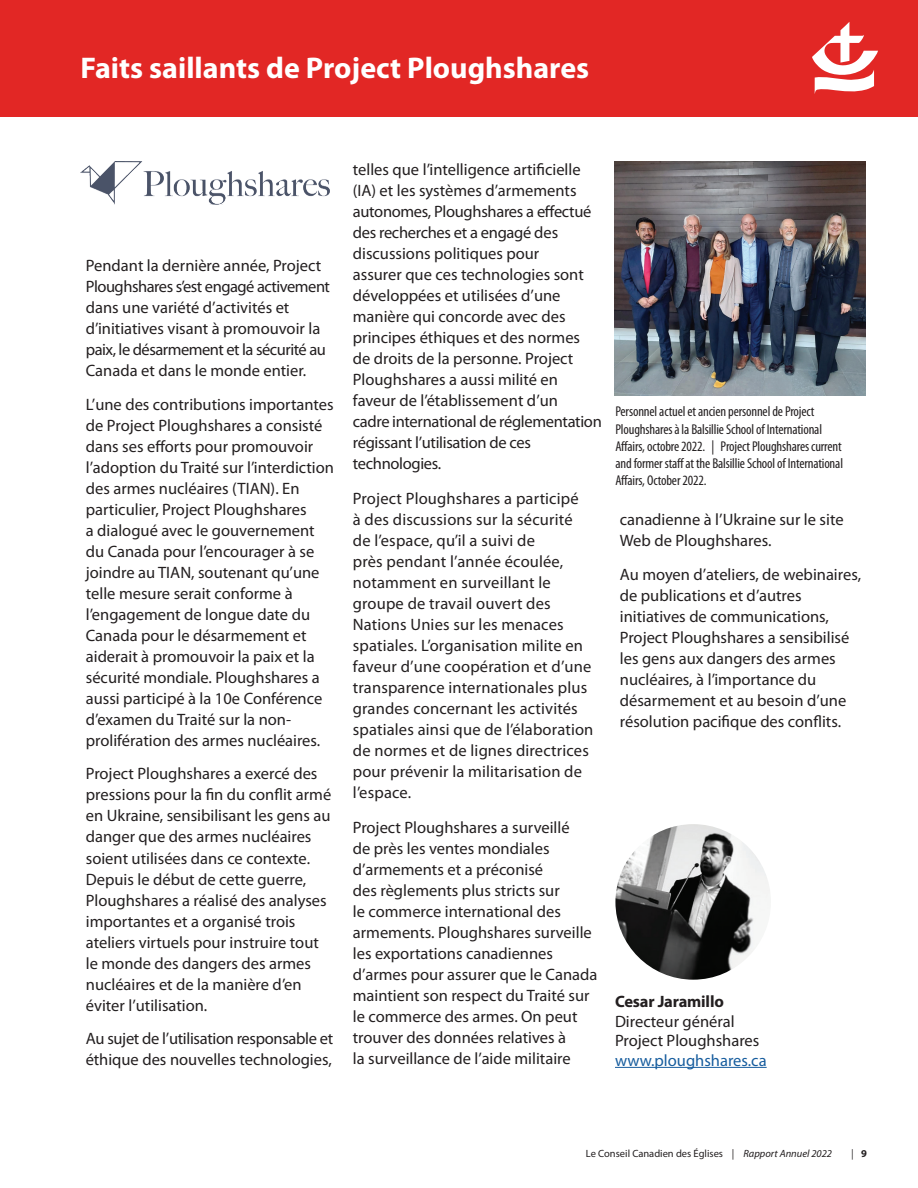
<style>
.page{position:relative;width:918px;height:1188px;background:#fff}
.page>*{position:absolute;margin:0;border:0;box-sizing:border-box;transform-origin:0 0}
.t1{font:700 30px "Myriad Pro";color:#fff}
.t2{font:16.5px/21px "Myriad Pro";color:#231f20}
.t3{font:16.5px/21px "Myriad Pro";letter-spacing:-.02em;color:#231f20}
.t4{font:16.5px "Myriad Pro";color:#175d9e}
.t5{font:700 16.5px "Myriad Pro";letter-spacing:-.01em;color:#231f20}
.t6{font:condensed 14.25px/17.2px "Myriad Pro";letter-spacing:-.01em;color:#231f20}
.t7{font:10.5px "Myriad Pro";color:#231f20}
.t8{font:italic 10.5px "Myriad Pro";color:#231f20}
.s1{font-style:italic}
.s2{font-weight:700;font-style:normal}
</style>
<div class="page">
<div style="left:0;top:0;width:918px;height:117px;background:#e22725"></div>
<svg style="left:812px;top:22px;width:66px;height:72px"></svg>
<hr style="left:615px;top:1067px;width:152px;height:1px;background:#175d9e">
<img style="left:615px;top:824px;width:156px;height:156px;border-radius:78px">
<img style="left:615px;top:161px;width:250px;height:234px">
<img style="left:81px;top:162px;width:248px;height:43px">
<h1 class="t1" style="left:81px;top:48px;width:510px">Faits saillants de Project Ploughshares</h1>
<p class="t2" style="left:86px;top:255px;width:246px">Pendant la dernière année, Project Ploughshares s’est engagé activement dans une variété d’activités et d’initiatives visant à promouvoir la paix, le désarmement et la sécurité au Canada et dans le monde entier.</p>
<p class="t2" style="left:86px;top:394px;width:250px">L’une des contributions importantes de Project Ploughshares a consisté dans ses efforts pour promouvoir l’adoption du Traité sur l’interdiction des armes nucléaires (TIAN). En particulier, Project Ploughshares<br>a dialogué avec le gouvernement du Canada pour l’encourager à se joindre au TIAN, soutenant qu’une telle mesure serait conforme à l’engagement de longue date du Canada pour le désarmement et aiderait à promouvoir la paix et la sécurité mondiale. Ploughshares a aussi participé à la 10e Conférence d’examen du Traité sur la non&shy;prolifération des armes nucléaires.</p>
<p class="t2" style="left:86px;top:763px;width:247px">Project Ploughshares a exercé des pressions pour la fin du conflit armé en Ukraine, sensibilisant les gens au danger que des armes nucléaires soient utilisées dans ce contexte.<br>Depuis le début de cette guerre, Ploughshares a réalisé des analyses importantes et a organisé trois ateliers virtuels pour instruire tout le monde des dangers des armes nucléaires et de la manière d’en éviter l’utilisation.</p>
<p class="t3" style="left:86px;top:1028px;width:249px">Au sujet de l’utilisation responsable et éthique des nouvelles technologies,</p>
<p class="t2" style="left:353px;top:159px;width:251px">telles que l’intelligence artificielle (IA) et les systèmes d’armements autonomes, Ploughshares a effectué des recherches et a engagé des discussions politiques pour<br>assurer que ces technologies sont développées et utilisées d’une manière qui concorde avec des principes éthiques et des normes<br>de droits de la personne. Project<br>Ploughshares a aussi milité en faveur de l’établissement d’un<br>cadre international de réglementation régissant l’utilisation de ces technologies.</p>
<p class="t2" style="left:353px;top:488px;width:242px">Project Ploughshares a participé<br>à des discussions sur la sécurité de l’espace, qu’il a suivi de<br>près pendant l’année écoulée, notamment en surveillant le groupe de travail ouvert des<br>Nations Unies sur les menaces spatiales. L’organisation milite en faveur d’une coopération et d’une transparence internationales plus grandes concernant les activités spatiales ainsi que de l’élaboration de normes et de lignes directrices pour prévenir la militarisation de l’espace.</p>
<p class="t2" style="left:353px;top:817px;width:246px">Project Ploughshares a surveillé<br>de près les ventes mondiales d’armements et a préconisé<br>des règlements plus stricts sur<br>le commerce international des armements. Ploughshares surveille les exportations canadiennes d’armes pour assurer que le Canada maintient son respect du Traité sur le commerce des armes. On peut trouver des données relatives à<br>la surveillance de l’aide militaire</p>
<p class="t6" style="left:615px;top:403px;width:229px">Personnel actuel et ancien personnel de Project Ploughshares à la Balsillie School of International Affairs, octobre 2022. | Project Ploughshares current and former staff at the Balsillie School of International Affairs, October 2022.</p>
<p class="t2" style="left:620px;top:508px;width:225px">canadienne à l’Ukraine sur le site<br>Web de Ploughshares.</p>
<p class="t2" style="left:620px;top:564px;width:243px">Au moyen d’ateliers, de webinaires, de publications et d’autres initiatives de communications,<br>Project Ploughshares a sensibilisé les gens aux dangers des armes nucléaires, à l’importance du désarmement et au besoin d’une résolution pacifique des conflits.</p>
<p class="t5" style="left:615px;top:991px;width:110px">Cesar Jaramillo</p>
<p class="t2" style="left:615px;top:1011px;width:146px;line-height:19.5px">Directeur général<br>Project Ploughshares</p>
<p class="t4" style="left:615px;top:1050px;width:153px">www.ploughshares.ca</p>
<p class="t7" style="left:586px;top:1147px;width:248px">Le Conseil Canadien des Églises | <span class="s1">Rapport Annuel 2022</span></p>
<p class="t8" style="left:851px;top:1147px;width:17px">| <span class="s2">9</span></p>
</div>
